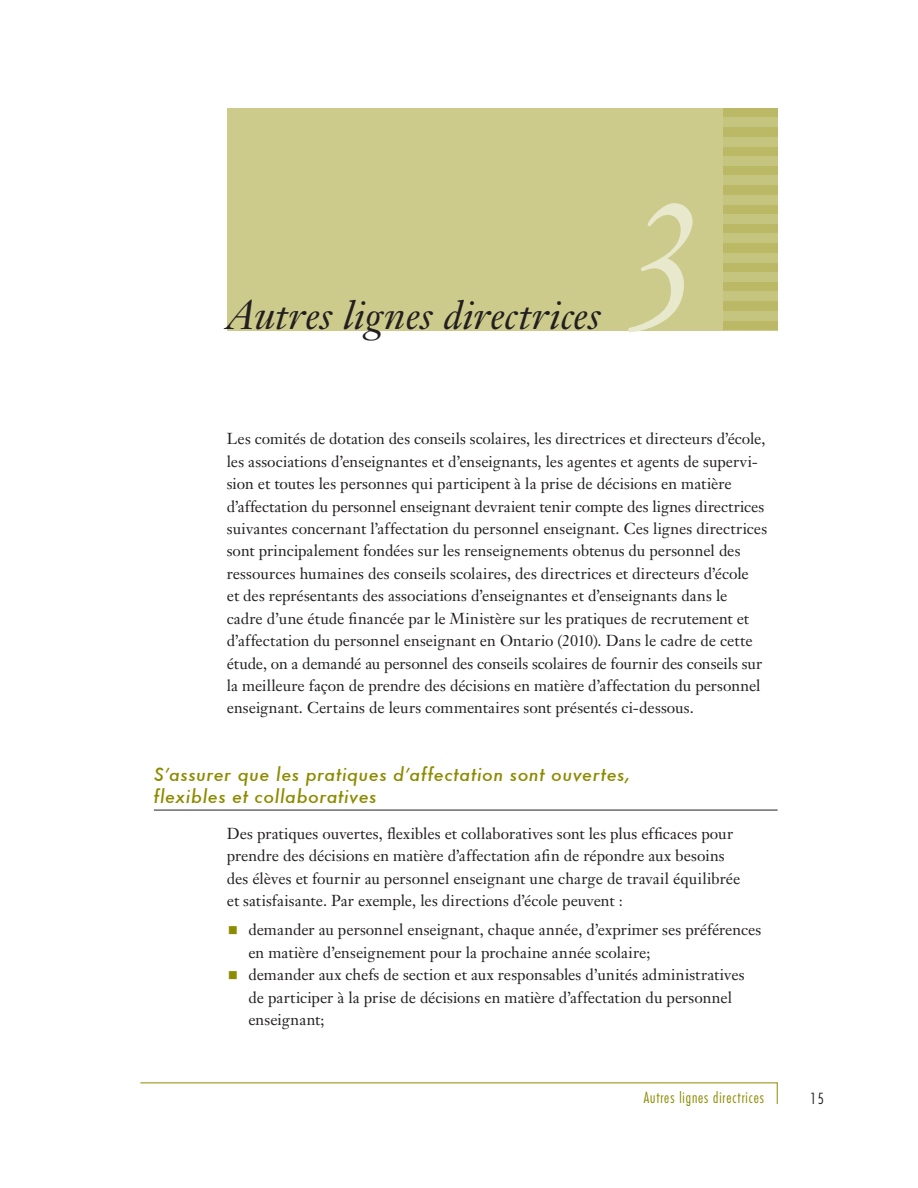
<style>
.page{position:relative;width:918px;height:1188px;background:#fff}
.page>*{position:absolute;margin:0;border:0;box-sizing:border-box;transform-origin:0 0}
.t1{font:italic 181.65px "Janson Text";color:#e8e8cc;scale:.8 1}
.t2{font:italic 40.35px "Janson Text";letter-spacing:.005em;color:#231f20}
.t3{font:italic 500 18px/22.4px "Futura";letter-spacing:.03em;color:#8d8b00}
.t4{font:15.75px/22.4px "Janson Text";color:#231f20}
.t5{font:300 condensed 15px "Futura";letter-spacing:.06em;color:#8d8b00}
.t6{font:300 condensed 15px "Futura";color:#231f20}
.s1{color:#8d8b00}
</style>
<div class="page">
<svg style="left:777px;top:1083px;width:1px;height:21px"></svg>
<hr style="left:140px;top:1082px;width:638px;height:1px;background:#8d8b00">
<hr style="left:154px;top:810px;width:624px;height:1px;background:#231f20">
<div style="left:227px;top:108px;width:551px;height:222px;background:#cccb8c"></div>
<div style="left:724px;top:263px;width:54px;height:9px;background:#bbb966"></div>
<div style="left:724px;top:243px;width:54px;height:10px;background:#bbb966"></div>
<div style="left:724px;top:224px;width:54px;height:10px;background:#bbb966"></div>
<div style="left:724px;top:205px;width:54px;height:9px;background:#bbb966"></div>
<div style="left:724px;top:185px;width:54px;height:10px;background:#bbb966"></div>
<div style="left:724px;top:166px;width:54px;height:10px;background:#bbb966"></div>
<div style="left:724px;top:147px;width:54px;height:9px;background:#bbb966"></div>
<div style="left:724px;top:127px;width:54px;height:10px;background:#bbb966"></div>
<div style="left:724px;top:108px;width:54px;height:10px;background:#bbb966"></div>
<div style="left:724px;top:282px;width:54px;height:10px;background:#bbb966"></div>
<div style="left:724px;top:301px;width:54px;height:10px;background:#bbb966"></div>
<div style="left:724px;top:320px;width:54px;height:10px;background:#bbb966"></div>
<div style="left:724px;top:272px;width:54px;height:10px;background:#c6c580"></div>
<div style="left:724px;top:253px;width:54px;height:10px;background:#c6c580"></div>
<div style="left:724px;top:234px;width:54px;height:9px;background:#c6c580"></div>
<div style="left:724px;top:214px;width:54px;height:10px;background:#c6c580"></div>
<div style="left:724px;top:195px;width:54px;height:10px;background:#c6c580"></div>
<div style="left:724px;top:176px;width:54px;height:9px;background:#c6c580"></div>
<div style="left:724px;top:156px;width:54px;height:10px;background:#c6c580"></div>
<div style="left:724px;top:137px;width:54px;height:10px;background:#c6c580"></div>
<div style="left:724px;top:118px;width:54px;height:9px;background:#c6c580"></div>
<div style="left:724px;top:292px;width:54px;height:9px;background:#c6c580"></div>
<div style="left:724px;top:311px;width:54px;height:9px;background:#c6c580"></div>
<h2 class="t2" style="left:227px;top:290px;width:375px">Autres lignes directrices</h2>
<h1 class="t1" style="left:622px;top:155px;width:96px">3</h1>
<p class="t4" style="left:227px;top:428px;width:542px">Les comités de dotation des conseils scolaires, les directrices et directeurs d’école, les associations d’enseignantes et d’enseignants, les agentes et agents de supervi&shy;sion et toutes les personnes qui participent à la prise de décisions en matière d’affectation du personnel enseignant devraient tenir compte des lignes directrices suivantes concernant l’affectation du personnel enseignant. Ces lignes directrices sont principalement fondées sur les renseignements obtenus du personnel des ressources humaines des conseils scolaires, des directrices et directeurs d’école<br>et des représentants des associations d’enseignantes et d’enseignants dans le cadre d’une étude financée par le Ministère sur les pratiques de recrutement et d’affectation du personnel enseignant en Ontario (2010). Dans le cadre de cette étude, on a demandé au personnel des conseils scolaires de fournir des conseils sur la meilleure façon de prendre des décisions en matière d’affectation du personnel enseignant. Certains de leurs commentaires sont présentés ci-dessous.</p>
<p class="t3" style="left:154px;top:763px;width:478px">S’assurer que les pratiques d’affectation sont ouvertes, flexibles et collaboratives</p>
<p class="t4" style="left:227px;top:822px;width:515px">Des pratiques ouvertes, flexibles et collaboratives sont les plus efficaces pour prendre des décisions en matière d’affectation afin de répondre aux besoins des élèves et fournir au personnel enseignant une charge de travail équilibrée et satisfaisante. Par exemple, les directions d’école peuvent :</p>
<p class="t4" style="left:248px;top:919px;width:514px;text-indent:-22px"><span class="s1">▪</span> demander au personnel enseignant, chaque année, d’exprimer ses préférences en matière d’enseignement pour la prochaine année scolaire;</p>
<p class="t4" style="left:248px;top:963px;width:498px;text-indent:-22px"><span class="s1">▪</span> demander aux chefs de section et aux responsables d’unités administratives de participer à la prise de décisions en matière d’affectation du personnel enseignant;</p>
<p class="t5" style="left:644px;top:1089px;width:122px">Autres lignes directrices</p>
<p class="t6" style="left:810px;top:1089px;width:15px">15</p>
</div>
